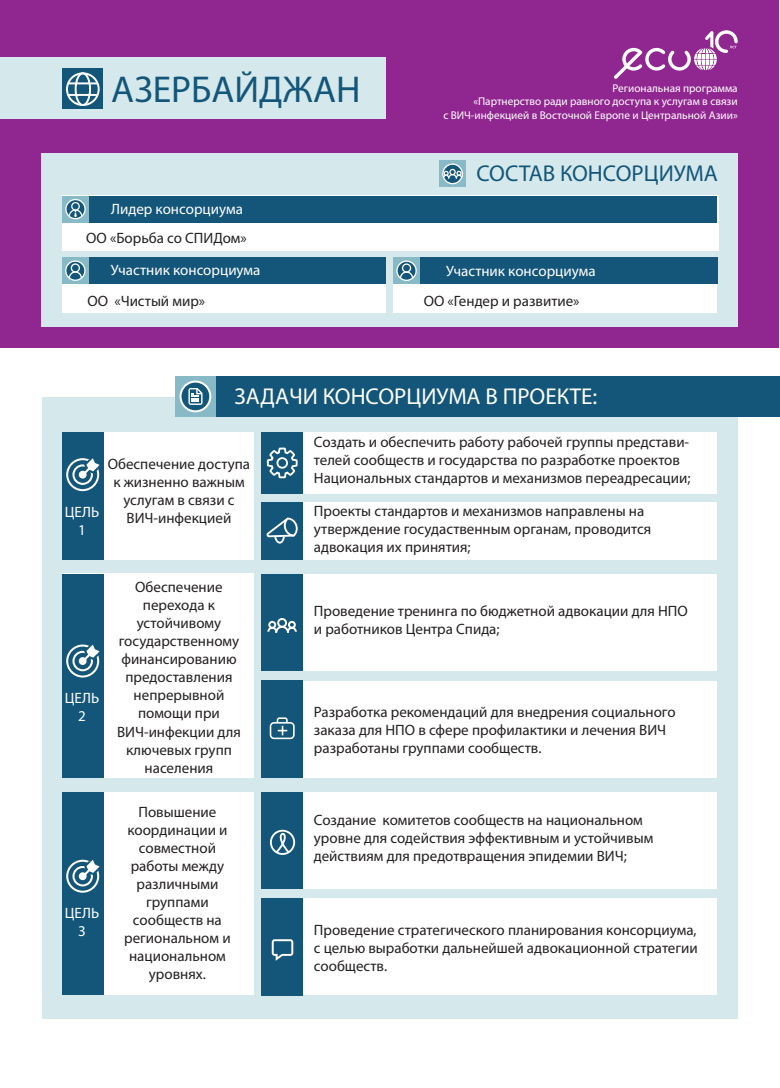
<style>
.page{position:relative;width:780px;height:1088px;background:#fff}
.page>*{position:absolute;margin:0;border:0;box-sizing:border-box;transform-origin:0 0}
.t1{font:37.5px "Myriad Pro";color:#14567a}
.t2{font:23px "Myriad Pro";color:#fff}
.t3{font:23px "Myriad Pro";color:#14567a}
.t4{font:15px/18px "Myriad Pro";color:#231f20}
.t5{font:15px/18px "Myriad Pro";color:#fff;text-align:center}
.t6{font:11.25px/13.5px "Myriad Pro";color:#fff;text-align:right}
</style>
<div class="page">
<div style="left:0;top:0;width:778px;height:347px;background:#90268f"></div>
<div style="left:42px;top:397px;width:695px;height:621px;background:#d5e9ec"></div>
<div style="left:62px;top:432px;width:191px;height:127px;background:#fff"></div>
<div style="left:261px;top:432px;width:455px;height:62px;background:#fff"></div>
<div style="left:261px;top:502px;width:455px;height:57px;background:#fff"></div>
<div style="left:62px;top:432px;width:41px;height:127px;background:#14567a"></div>
<div style="left:41px;top:154px;width:696px;height:173px;background:#d5e9ec"></div>
<div style="left:62px;top:196px;width:656px;height:55px;background:#fff"></div>
<div style="left:62px;top:257px;width:324px;height:56px;background:#fff"></div>
<div style="left:393px;top:257px;width:323px;height:56px;background:#fff"></div>
<div style="left:62px;top:196px;width:655px;height:26px;background:#14567a"></div>
<div style="left:62px;top:257px;width:324px;height:27px;background:#14567a"></div>
<div style="left:398px;top:258px;width:319px;height:26px;background:#14567a"></div>
<div style="left:62px;top:196px;width:27px;height:26px;background:#87bac6"></div>
<svg style="left:66px;top:200px;width:19px;height:19px"></svg>
<svg style="left:69px;top:202px;width:13px;height:15px"></svg>
<div style="left:65px;top:199px;width:21px;height:20px;border:1px solid #fff;border-radius:50%"></div>
<div style="left:62px;top:257px;width:26px;height:27px;background:#87bac6"></div>
<svg style="left:66px;top:261px;width:19px;height:19px"></svg>
<div style="left:65px;top:260px;width:21px;height:21px;border:1px solid #fff;border-radius:50%"></div>
<svg style="left:69px;top:263px;width:13px;height:15px"></svg>
<div style="left:393px;top:258px;width:26px;height:26px;background:#87bac6"></div>
<svg style="left:397px;top:261px;width:19px;height:19px"></svg>
<div style="left:396px;top:260px;width:21px;height:21px;border:1px solid #fff;border-radius:50%"></div>
<svg style="left:400px;top:263px;width:13px;height:15px"></svg>
<div style="left:439px;top:160px;width:27px;height:27px;background:#87bac6"></div>
<svg style="left:443px;top:164px;width:19px;height:20px"></svg>
<div style="left:442px;top:163px;width:21px;height:21px;border:1px solid #fff;border-radius:50%"></div>
<svg style="left:443px;top:169px;width:19px;height:9px"></svg>
<div style="left:215px;top:376px;width:565px;height:41px;background:#14567a"></div>
<svg style="left:67px;top:460px;width:31px;height:30px"></svg>
<div style="left:79px;top:471px;width:8px;height:7px;border:2px solid #fff;border-radius:50%"></div>
<div style="left:72px;top:464px;width:21px;height:21px;border:2px solid #fff;border-radius:50%"></div>
<div style="left:66px;top:458px;width:33px;height:33px;border:2px solid #fff;border-radius:50%"></div>
<svg style="left:80px;top:458px;width:20px;height:19px"></svg>
<div style="left:261px;top:680px;width:455px;height:97px;background:#fff"></div>
<div style="left:261px;top:574px;width:455px;height:96px;background:#fff"></div>
<div style="left:261px;top:432px;width:42px;height:62px;background:#14567a"></div>
<div style="left:261px;top:574px;width:42px;height:96px;background:#14567a"></div>
<div style="left:261px;top:680px;width:42px;height:98px;background:#14567a"></div>
<div style="left:261px;top:502px;width:42px;height:57px;background:#14567a"></div>
<div style="left:62px;top:792px;width:191px;height:203px;background:#fff"></div>
<div style="left:62px;top:792px;width:41px;height:203px;background:#14567a"></div>
<svg style="left:67px;top:861px;width:31px;height:31px"></svg>
<div style="left:79px;top:872px;width:8px;height:8px;border:2px solid #fff;border-radius:50%"></div>
<div style="left:72px;top:866px;width:21px;height:20px;border:2px solid #fff;border-radius:50%"></div>
<div style="left:66px;top:860px;width:33px;height:33px;border:2px solid #fff;border-radius:50%"></div>
<svg style="left:80px;top:860px;width:20px;height:19px"></svg>
<div style="left:62px;top:574px;width:191px;height:204px;background:#fff"></div>
<div style="left:62px;top:574px;width:41px;height:203px;background:#14567a"></div>
<svg style="left:67px;top:646px;width:31px;height:31px"></svg>
<div style="left:79px;top:657px;width:8px;height:8px;border:2px solid #fff;border-radius:50%"></div>
<div style="left:72px;top:651px;width:21px;height:20px;border:2px solid #fff;border-radius:50%"></div>
<div style="left:66px;top:644px;width:33px;height:33px;border:2px solid #fff;border-radius:50%"></div>
<svg style="left:80px;top:644px;width:20px;height:20px"></svg>
<div style="left:270px;top:722px;width:24px;height:17px;border:2px solid #fff;border-radius:4px"></div>
<svg style="left:276px;top:717px;width:12px;height:18px"></svg>
<div style="left:175px;top:376px;width:41px;height:41px;background:#87bac6"></div>
<svg style="left:180px;top:382px;width:30px;height:29px"></svg>
<div style="left:179px;top:381px;width:32px;height:31px;border:2px solid #fff;border-radius:50%"></div>
<svg style="left:188px;top:388px;width:14px;height:17px"></svg>
<div style="left:0;top:57px;width:386px;height:62px;background:#d5e9ec"></div>
<div style="left:62px;top:69px;width:41px;height:40px;background:#14567a"></div>
<svg style="left:67px;top:73px;width:32px;height:32px"></svg>
<div style="left:66px;top:72px;width:34px;height:34px;border:2px solid #fff;border-radius:50%"></div>
<div style="left:75px;top:72px;width:16px;height:34px;border:2px solid #fff;border-radius:50%"></div>
<hr style="left:68px;top:82px;width:30px;height:2px;background:#fff">
<hr style="left:68px;top:94px;width:30px;height:2px;background:#fff">
<svg style="left:614px;top:30px;width:123px;height:49px"></svg>
<svg style="left:266px;top:447px;width:32px;height:32px"></svg>
<div style="left:261px;top:898px;width:455px;height:97px;background:#fff"></div>
<div style="left:261px;top:791px;width:455px;height:97px;background:#fff"></div>
<div style="left:261px;top:791px;width:42px;height:97px;background:#14567a"></div>
<div style="left:261px;top:898px;width:42px;height:97px;background:#14567a"></div>
<svg style="left:266px;top:517px;width:32px;height:27px"></svg>
<svg style="left:267px;top:618px;width:30px;height:15px"></svg>
<svg style="left:272px;top:939px;width:21px;height:22px"></svg>
<svg style="left:270px;top:829px;width:26px;height:26px"></svg>
<div style="left:270px;top:830px;width:25px;height:25px;border:2px solid #fff;border-radius:50%"></div>
<h1 class="t1" style="left:111px;top:66px;width:251px">АЗЕРБАЙДЖАН</h1>
<p class="t5" style="left:111px;top:199px;width:133px">Лидер консорциума</p>
<p class="t4" style="left:86px;top:229px;width:162px">ОО «Борьба со СПИДом»</p>
<p class="t6" style="left:443px;top:81px;width:296px">Региональная программа<br>«Партнерство ради равного доступа к услугам в связи<br>с ВИЧ-инфекцией в Восточной Европе и Центральной Азии»</p>
<h2 class="t3" style="left:476px;top:159px;width:243px">СОСТАВ КОНСОРЦИУМА</h2>
<p class="t5" style="left:111px;top:261px;width:151px">Участник консорциума</p>
<p class="t5" style="left:446px;top:262px;width:151px">Участник консорциума</p>
<p class="t4" style="left:87px;top:291px;width:119px">ОО «Чистый мир»</p>
<p class="t4" style="left:423px;top:291px;width:157px">ОО «Гендер и развитие»</p>
<h2 class="t2" style="left:235px;top:382px;width:364px">ЗАДАЧИ КОНСОРЦИУМА В ПРОЕКТЕ:</h2>
<p class="t5" style="left:65px;top:502px;width:36px">ЦЕЛЬ<br>1</p>
<p class="t4" style="left:108px;top:455px;width:144px;text-align:center">Обеспечение доступа к жизненно важным услугам в связи с<br>ВИЧ-инфекцией</p>
<p class="t5" style="left:65px;top:689px;width:36px">ЦЕЛЬ<br>2</p>
<p class="t4" style="left:117px;top:578px;width:125px;text-align:center">Обеспечение перехода к устойчивому государственному финансированию предоставления непрерывной помощи при<br>ВИЧ-инфекции для ключевых групп населения</p>
<p class="t4" style="left:314px;top:433px;width:378px">Создать и обеспечить работу рабочей группы представи&shy;телей сообществ и государства по разработке проектов<br>Национальных стандартов и механизмов переадресации;</p>
<p class="t4" style="left:314px;top:501px;width:339px">Проекты стандартов и механизмов направлены на утверждение госудаственным органам, проводится адвокация их принятия;</p>
<p class="t4" style="left:314px;top:602px;width:375px">Проведение тренинга по бюджетной адвокации для НПО и работников Центра Спида;</p>
<p class="t4" style="left:314px;top:702px;width:363px">Разработка рекомендаций для внедрения социального заказа для НПО в сфере профилактики и лечения ВИЧ разработаны группами сообществ.</p>
<p class="t5" style="left:65px;top:904px;width:36px">ЦЕЛЬ<br>3</p>
<p class="t4" style="left:124px;top:803px;width:108px;text-align:center">Повышение координации и совместной работы между различными группами сообществ на региональном и национальном уровнях.</p>
<p class="t4" style="left:314px;top:811px;width:341px">Создание комитетов сообществ на национальном уровне для содействия эффективным и устойчивым действиям для предотвращения эпидемии ВИЧ;</p>
<p class="t4" style="left:314px;top:920px;width:385px;text-align:justify">Проведение стратегического планирования консорциума, с целью выработки дальнейшей адвокационной стратегии сообществ.</p>
</div>
